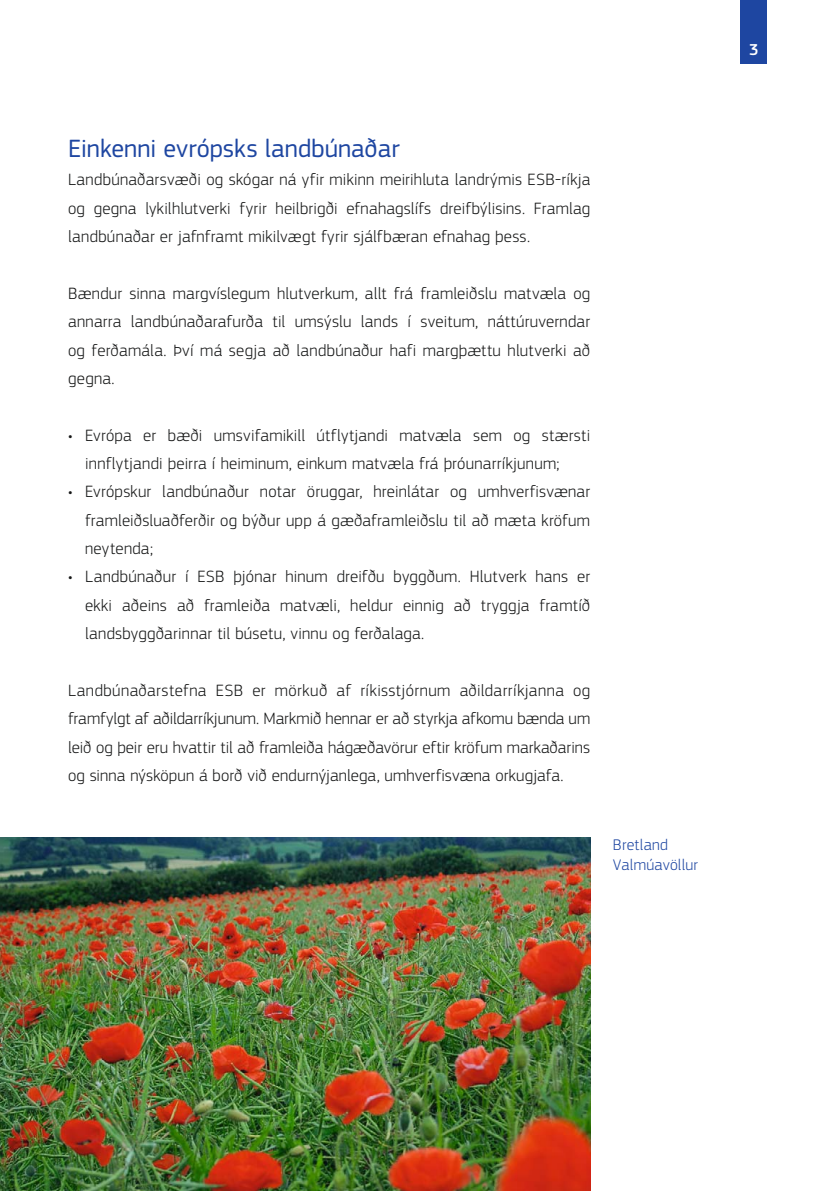
<style>
.page{position:relative;width:840px;height:1191px;background:#fff}
.page>*{position:absolute;margin:0;border:0;box-sizing:border-box;transform-origin:0 0}
.t1{font:26px "EC Square Sans Pro";color:#1e46a1}
.t2{font:300 17px/28.4px "EC Square Sans Pro";letter-spacing:.015em;color:#151616;text-align:justify}
.t3{font:500 16.4px "EC Square Sans Pro";color:#fff}
.t4{font:300 16px/20.8px "EC Square Sans Pro";letter-spacing:.015em;color:#1e46a1}
</style>
<div class="page">
<img style="left:0;top:837px;width:590px;height:354px">
<div style="left:740px;top:0;width:26px;height:63px;background:#1e46a1"></div>
<h1 class="t1" style="left:68px;top:139px;width:333px">Einkenni evrópsks landbúnaðar</h1>
<p class="t2" style="left:68px;top:167px;width:523px">Landbúnaðarsvæði og skógar ná yfir mikinn meirihluta landrýmis ESB-ríkja og gegna lykilhlutverki fyrir heilbrigði efnahagslífs dreifbýlisins. Framlag landbúnaðar er jafnframt mikilvægt fyrir sjálfbæran efnahag þess.</p>
<p class="t2" style="left:68px;top:280px;width:523px">Bændur sinna margvíslegum hlutverkum, allt frá framleiðslu matvæla og annarra landbúnaðarafurða til umsýslu lands í sveitum, náttúruverndar og ferðamála. Því má segja að landbúnaður hafi margþættu hlutverki að gegna.</p>
<p class="t2" style="left:85px;top:422px;width:506px;text-indent:-17px">• Evrópa er bæði umsvifamikill útflytjandi matvæla sem og stærsti innflytjandi þeirra í heiminum, einkum matvæla frá þróunarríkjunum;</p>
<p class="t2" style="left:85px;top:479px;width:506px;text-indent:-17px">• Evrópskur landbúnaður notar öruggar, hreinlátar og umhverfisvænar framleiðsluaðferðir og býður upp á gæðaframleiðslu til að mæta kröfum neytenda;</p>
<p class="t2" style="left:85px;top:564px;width:506px;text-indent:-17px">• Landbúnaður í ESB þjónar hinum dreifðu byggðum. Hlutverk hans er ekki aðeins að framleiða matvæli, heldur einnig að tryggja framtíð landsbyggðarinnar til búsetu, vinnu og ferðalaga.</p>
<p class="t2" style="left:68px;top:677px;width:523px">Landbúnaðarstefna ESB er mörkuð af ríkisstjórnum aðildarríkjanna og framfylgt af aðildarríkjunum. Markmið hennar er að styrkja afkomu bænda um leið og þeir eru hvattir til að framleiða hágæðavörur eftir kröfum markaðarins og sinna nýsköpun á borð við endurnýjanlega, umhverfisvæna orkugjafa.</p>
<p class="t4" style="left:612px;top:835px;width:86px">Bretland<br>Valmúavöllur</p>
<p class="t3" style="left:748px;top:44px;width:11px">3</p>
</div>
